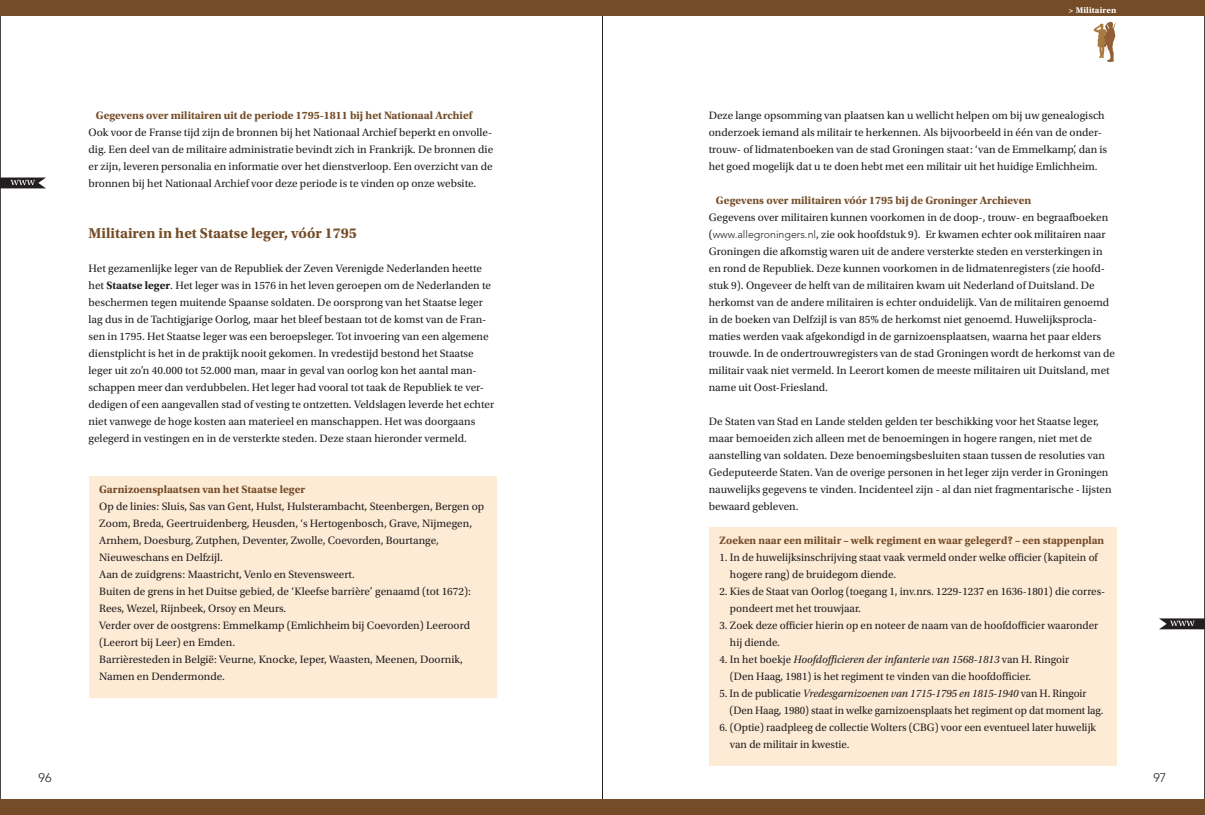
<style>
.page{position:relative;width:1205px;height:815px;background:#fff}
.page>*{position:absolute;margin:0;border:0;box-sizing:border-box;transform-origin:0 0}
.Militairen_intro{font:700 15px "Utopia Std";color:#744c27}
.t1{font:300 12.5px "Avenir LT";color:#231f20}
.Normaal{font:11.25px/17px "Utopia Std";color:#231f20}
.Kop_3{font:11.25px/17px "Utopia Std";color:#231f20}
.Normaal-2{font:700 11.25px "Utopia Std";color:#744c27}
.t2{font:700 8.75px "Utopia Std";letter-spacing:.02em;color:#fff}
.s1{font-weight:700}
.s2{font-family:"Avenir LT";font-weight:300;font-size:10.62px}
.s3{font-style:italic}
</style>
<div class="page">
<svg style="left:602px;top:16px;width:603px;height:783px"></svg>
<div style="left:709px;top:527px;width:407px;height:238px;background:#feebd6"></div>
<div style="left:0;top:0;width:1205px;height:16px;background:#744c27"></div>
<svg style="left:1093px;top:22px;width:23px;height:40px"></svg>
<svg style="left:1159px;top:618px;width:46px;height:11px"></svg>
<div style="left:89px;top:476px;width:407px;height:221px;background:#feebd6"></div>
<div style="left:0;top:799px;width:1205px;height:16px;background:#744c27"></div>
<svg style="left:0;top:178px;width:46px;height:10px"></svg>
<p class="Normaal-2" style="left:96px;top:109px;width:378px">Gegevens over militairen uit de periode 1795-1811 bij het Nationaal Archief</p>
<p class="Normaal" style="left:89px;top:124px;width:406px;text-align:justify">Ook voor de Franse tijd zijn de bronnen bij het Nationaal Archief beperkt en onvolle&shy;dig. Een deel van de militaire administratie bevindt zich in Frankrijk. De bronnen die er zijn, leveren personalia en informatie over het dienstverloop. Een overzicht van de bronnen bij het Nationaal Archief voor deze periode is te vinden op onze website.</p>
<p class="Militairen_intro" style="left:89px;top:225px;width:270px">Militairen in het Staatse leger, vóór 1795</p>
<p class="Kop_3" style="left:89px;top:260px;width:407px">Het gezamenlijke leger van de Republiek der Zeven Verenigde Nederlanden heette het <span class="s1">Staatse leger</span>. Het leger was in 1576 in het leven geroepen om de Nederlanden te beschermen tegen muitende Spaanse soldaten. De oorsprong van het Staatse leger lag dus in de Tachtigjarige Oorlog, maar het bleef bestaan tot de komst van de Fran&shy;sen in 1795. Het Staatse leger was een beroepsleger. Tot invoering van een algemene dienstplicht is het in de praktijk nooit gekomen. In vredestijd bestond het Staatse leger uit zo’n 40.000 tot 52.000 man, maar in geval van oorlog kon het aantal man&shy;schappen meer dan verdubbelen. Het leger had vooral tot taak de Republiek te ver&shy;dedigen of een aangevallen stad of vesting te ontzetten. Veldslagen leverde het echter niet vanwege de hoge kosten aan materieel en manschappen. Het was doorgaans gelegerd in vestingen en in de versterkte steden. Deze staan hieronder vermeld.</p>
<p class="Normaal-2" style="left:99px;top:483px;width:208px">Garnizoensplaatsen van het Staatse leger</p>
<p class="Normaal" style="left:99px;top:498px;width:386px">Op de linies: Sluis, Sas van Gent, Hulst, Hulsterambacht, Steenbergen, Bergen op Zoom, Breda, Geertruidenberg, Heusden, ‘s Hertogenbosch, Grave, Nijmegen, Arnhem, Doesburg, Zutphen, Deventer, Zwolle, Coevorden, Bourtange, Nieuweschans en Delfzijl.<br>Aan de zuidgrens: Maastricht, Venlo en Stevensweert.<br>Buiten de grens in het Duitse gebied, de ‘Kleefse barrière’ genaamd (tot 1672):<br>Rees, Wezel, Rijnbeek, Orsoy en Meurs.<br>Verder over de oostgrens: Emmelkamp (Emlichheim bij Coevorden) Leeroord (Leerort bij Leer) en Emden.<br>Barrièresteden in België: Veurne, Knocke, Ieper, Waasten, Meenen, Doornik, Namen en Dendermonde.</p>
<p class="t2" style="left:1068px;top:5px;width:49px">&gt; Militairen</p>
<p class="Normaal" style="left:709px;top:107px;width:400px">Deze lange opsomming van plaatsen kan u wellicht helpen om bij uw genealogisch onderzoek iemand als militair te herkennen. Als bijvoorbeeld in één van de onder&shy;trouw- of lidmatenboeken van de stad Groningen staat: ‘van de Emmelkamp’, dan is het goed mogelijk dat u te doen hebt met een militair uit het huidige Emlichheim.</p>
<p class="Normaal-2" style="left:716px;top:194px;width:317px">Gegevens over militairen vóór 1795 bij de Groninger Archieven</p>
<p class="Normaal" style="left:709px;top:209px;width:408px">Gegevens over militairen kunnen voorkomen in de doop-, trouw- en begraafboeken (<span class="s2">www.allegroningers.nl</span>, zie ook hoofdstuk 9). Er kwamen echter ook militairen naar Groningen die afkomstig waren uit de andere versterkte steden en versterkingen in en rond de Republiek. Deze kunnen voorkomen in de lidmatenregisters (zie hoofd&shy;stuk 9). Ongeveer de helft van de militairen kwam uit Nederland of Duitsland. De herkomst van de andere militairen is echter onduidelijk. Van de militairen genoemd in de boeken van Delfzijl is van 85% de herkomst niet genoemd. Huwelijksprocla&shy;maties werden vaak afgekondigd in de garnizoensplaatsen, waarna het paar elders trouwde. In de ondertrouwregisters van de stad Groningen wordt de herkomst van de militair vaak niet vermeld. In Leerort komen de meeste militairen uit Duitsland, met name uit Oost-Friesland.</p>
<p class="Normaal" style="left:709px;top:413px;width:404px">De Staten van Stad en Lande stelden gelden ter beschikking voor het Staatse leger, maar bemoeiden zich alleen met de benoemingen in hogere rangen, niet met de aanstelling van soldaten. Deze benoemingsbesluiten staan tussen de resoluties van Gedeputeerde Staten. Van de overige personen in het leger zijn verder in Groningen nauwelijks gegevens te vinden. Incidenteel zijn - al dan niet fragmentarische - lijsten bewaard gebleven.</p>
<p class="Normaal-2" style="left:719px;top:534px;width:386px">Zoeken naar een militair – welk regiment en waar gelegerd? – een stappenplan</p>
<p class="Normaal" style="left:730px;top:549px;width:369px;text-indent:-11px">1. In de huwelijksinschrijving staat vaak vermeld onder welke officier (kapitein of hogere rang) de bruidegom diende.</p>
<p class="Normaal" style="left:730px;top:583px;width:377px;text-indent:-11px">2. Kies de Staat van Oorlog (toegang 1, inv.nrs. 1229-1237 en 1636-1801) die corres&shy;pondeert met het trouwjaar.</p>
<p class="Normaal" style="left:730px;top:617px;width:370px;text-indent:-11px">3. Zoek deze officier hierin op en noteer de naam van de hoofdofficier waaronder hij diende.</p>
<p class="Normaal" style="left:730px;top:651px;width:341px;text-indent:-11px">4. In het boekje <span class="s3">Hoofdofficieren der infanterie van 1568-1813</span> van H. Ringoir (Den Haag, 1981) is het regiment te vinden van die hoofdofficier.</p>
<p class="Normaal" style="left:729px;top:685px;width:375px;text-indent:-10px">5. In de publicatie <span class="s3">Vredesgarnizoenen van 1715-1795 en 1815-1940</span> van H. Ringoir (Den Haag, 1980) staat in welke garnizoensplaats het regiment op dat moment lag.</p>
<p class="Normaal" style="left:730px;top:719px;width:368px;text-indent:-11px">6. (Optie) raadpleeg de collectie Wolters (CBG) voor een eventueel later huwelijk van de militair in kwestie.</p>
<p class="t1" style="left:39px;top:771px;width:14px">96</p>
<p class="t1" style="left:1153px;top:771px;width:14px">97</p>
</div>
